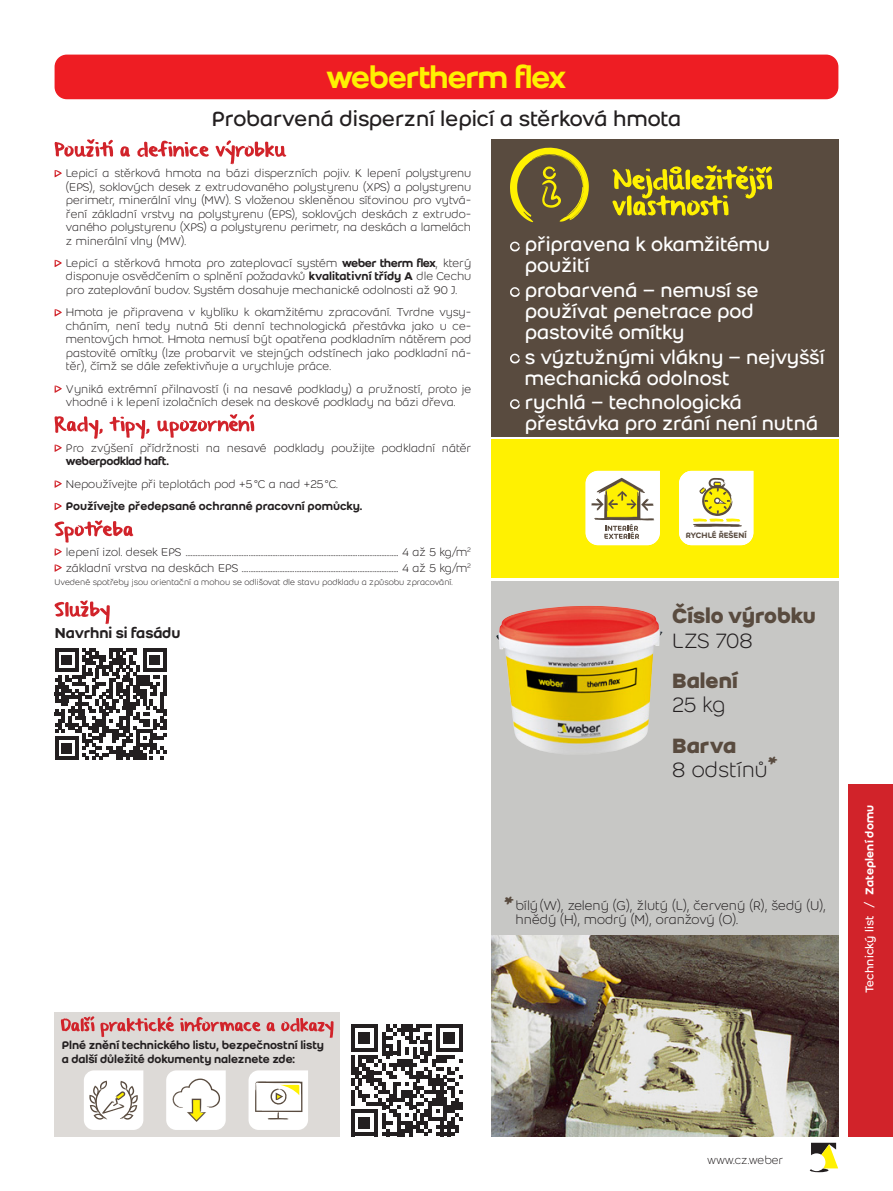
<style>
.page{position:relative;width:893px;height:1191px;background:#fff}
.page>*{position:absolute;margin:0;border:0;box-sizing:border-box;transform-origin:0 0}
.t1{font:33.07px "Weber Name";color:#fff101}
.t2{font:22.75px "Weber";color:#231f20}
.t3{font:700 22.75px "Weber";color:#594b3f}
.t4{font:300 22.75px "Weber";color:#231f20}
.t5{font:21px/21px "Weber";color:#fff}
.t6{font:500 15.75px "Weber";letter-spacing:-.005em;color:#231f20}
.t7{font:300 14px/13.5px "Weber";color:#231f20}
.t8{font:300 12.25px/13.5px "Weber";color:#231f20;text-align:justify}
.t9{font:500 12.25px/13.5px "Weber";letter-spacing:-.005em;color:#231f20}
.t10{font:12.25px "Weber";letter-spacing:.01em;color:#fff}
.t11{font:12.25px "Weber Name";color:#231f20}
.t12{font:12.25px "Weber Brush";color:#594b3f}
.t13{font:300 8.92px "Weber";color:#231f20}
.t14{font:500 8.58px "Weber";letter-spacing:-.005em;color:#594b3f}
.s1{font-family:"Weber Name";font-weight:400}
.s2{font-weight:500}
</style>
<div class="page">
<div style="left:848px;top:784px;width:45px;height:352px;background:#d1232a"></div>
<div style="left:491px;top:139px;width:347px;height:298px;background:#594b3f"></div>
<div style="left:491px;top:580px;width:347px;height:355px;background:#c7c7c5"></div>
<div style="left:491px;top:439px;width:347px;height:139px;background:#fff101"></div>
<svg style="left:510px;top:148px;width:79px;height:74px"></svg>
<svg style="left:612px;top:165px;width:160px;height:51px"></svg>
<div style="left:55px;top:1012px;width:285px;height:124px;background:#dddad7"></div>
<svg style="left:166px;top:1070px;width:60px;height:60px;background:#f4f2e9"></svg>
<svg style="left:249px;top:1070px;width:59px;height:60px;background:#efede6"></svg>
<svg style="left:84px;top:1070px;width:59px;height:60px;background:#eae8e5"></svg>
<svg style="left:61px;top:1016px;width:273px;height:22px"></svg>
<svg style="left:810px;top:1142px;width:28px;height:30px"></svg>
<svg style="left:55px;top:139px;width:232px;height:25px"></svg>
<svg style="left:55px;top:170px;width:7px;height:7px"></svg>
<svg style="left:55px;top:260px;width:7px;height:7px"></svg>
<svg style="left:55px;top:309px;width:7px;height:7px"></svg>
<svg style="left:55px;top:385px;width:7px;height:8px"></svg>
<svg style="left:55px;top:414px;width:199px;height:38px"></svg>
<svg style="left:55px;top:480px;width:7px;height:8px"></svg>
<svg style="left:55px;top:503px;width:7px;height:7px"></svg>
<svg style="left:55px;top:520px;width:78px;height:36px"></svg>
<svg style="left:55px;top:564px;width:7px;height:8px"></svg>
<img style="left:491px;top:935px;width:347px;height:201px">
<svg style="left:510px;top:242px;width:10px;height:9px"></svg>
<svg style="left:510px;top:287px;width:10px;height:10px"></svg>
<svg style="left:510px;top:354px;width:10px;height:9px"></svg>
<svg style="left:510px;top:399px;width:10px;height:10px"></svg>
<svg style="left:351px;top:1024px;width:112px;height:112px"></svg>
<svg style="left:585px;top:471px;width:75px;height:74px"></svg>
<svg style="left:679px;top:471px;width:74px;height:74px;background:#f0edcf"></svg>
<div style="left:55px;top:55px;width:783px;height:44px;background:#ee1d23;border-radius:12px"></div>
<img style="left:496px;top:606px;width:167px;height:148px">
<svg style="left:55px;top:648px;width:112px;height:112px"></svg>
<svg style="left:55px;top:600px;width:55px;height:24px"></svg>
<h1 class="t1" style="left:327px;top:65px;width:240px">webertherm flex</h1>
<h2 class="t2" style="left:212px;top:111px;width:471px">Probarvená disperzní lepicí a stěrková hmota</h2>
<p class="t8" style="left:66px;top:167px;width:407px">Lepicí a stěrková hmota na bázi disperzních pojiv. K lepení polystyrenu (EPS), soklových desek z extrudovaného polystyrenu (XPS) a polystyrenu perimetr, minerální vlny (MW). S vloženou skleněnou síťovinou pro vytvá&shy;ření základní vrstvy na polystyrenu (EPS), soklových deskách z extrudo&shy;vaného polystyrenu (XPS) a polystyrenu perimetr, na deskách a lamelách z minerální vlny (MW).</p>
<p class="t8" style="left:66px;top:257px;width:407px">Lepicí a stěrková hmota pro zateplovací systém <span class="s1">weber therm flex</span>, který disponuje osvědčením o splnění požadavků <span class="s2">kvalitativní třídy A</span> dle Cechu pro zateplování budov. Systém dosahuje mechanické odolnosti až 90 J.</p>
<p class="t8" style="left:66px;top:306px;width:407px">Hmota je připravena v kyblíku k okamžitému zpracování. Tvrdne vysy&shy;cháním, není tedy nutná 5ti denní technologická přestávka jako u ce&shy;mentových hmot. Hmota nemusí být opatřena podkladním nátěrem pod pastovité omítky (lze probarvit ve stejných odstínech jako podkladní ná&shy;těr), čímž se dále zefektivňuje a urychluje práce.</p>
<p class="t8" style="left:66px;top:383px;width:407px">Vyniká extrémní přilnavostí (i na nesavé podklady) a pružností, proto je vhodné i k lepení izolačních desek na deskové podklady na bázi dřeva.</p>
<p class="t8" style="left:66px;top:442px;width:407px">Pro zvýšení přídržnosti na nesavé podklady použijte podkladní nátěr</p>
<p class="t11" style="left:66px;top:457px;width:104px">weberpodklad haft.</p>
<p class="t8" style="left:66px;top:478px;width:273px">Nepoužívejte při teplotách pod +5 °C a nad +25 °C.</p>
<p class="t9" style="left:66px;top:500px;width:298px">Používejte předepsané ochranné pracovní pomůcky.</p>
<p class="t8" style="left:66px;top:544px;width:407px;line-height:15.9px">lepení izol. desek EPS ............................................................................................................................. 4 až 5 kg/m<sup>2 </sup>základní vrstva na deskách EPS ............................................................................................ 4 až 5 kg/m<sup>2</sup></p>
<p class="t13" style="left:55px;top:578px;width:400px">Uvedené spotřeby jsou orientační a mohou se odlišovat dle stavu podkladu a způsobu zpracování.</p>
<p class="t6" style="left:55px;top:627px;width:127px">Navrhni si fasádu</p>
<h3 class="t5" style="left:525px;top:236px;width:247px">připravena k okamžitému použití</h3>
<h3 class="t5" style="left:525px;top:281px;width:235px">probarvená – nemusí se používat penetrace pod pastovité omítky</h3>
<h3 class="t5" style="left:525px;top:348px;width:301px">s výztužnými vlákny – nejvyšší mechanická odolnost</h3>
<h3 class="t5" style="left:525px;top:393px;width:295px">rychlá – technologická přestávka pro zrání není nutná</h3>
<p class="t14" style="left:686px;top:530px;width:62px">RYCHLÉ ŘEŠENÍ</p>
<h2 class="t3" style="left:672px;top:607px;width:145px">Číslo výrobku</h2>
<h2 class="t4" style="left:672px;top:632px;width:82px">LZS 708</h2>
<h2 class="t3" style="left:672px;top:672px;width:67px">Balení</h2>
<h2 class="t4" style="left:672px;top:696px;width:55px">25 kg</h2>
<h2 class="t3" style="left:672px;top:737px;width:66px">Barva</h2>
<h2 class="t4" style="left:672px;top:761px;width:97px">8 odstínů</h2>
<p class="t12" style="left:768px;top:755px;width:11px">*</p>
<p class="t9" style="left:62px;top:1039px;width:264px">Plné znění technického listu, bezpečnostní listy a další důležité dokumenty naleznete zde:</p>
<p class="t7" style="left:515px;top:899px;width:312px;text-indent:-11px"><sup>*</sup> bílý (W), zelený (G), žlutý (L), červený (R), šedý (U), hnědý (H), modrý (M), oranžový (O).</p>
<p class="t8" style="left:707px;top:1154px;width:78px">www.cz.weber</p>
<p class="t10" style="left:865px;top:993px;width:190px;rotate:-90deg">Technický list / <span class="s2">Zateplení domu</span></p>
</div>
